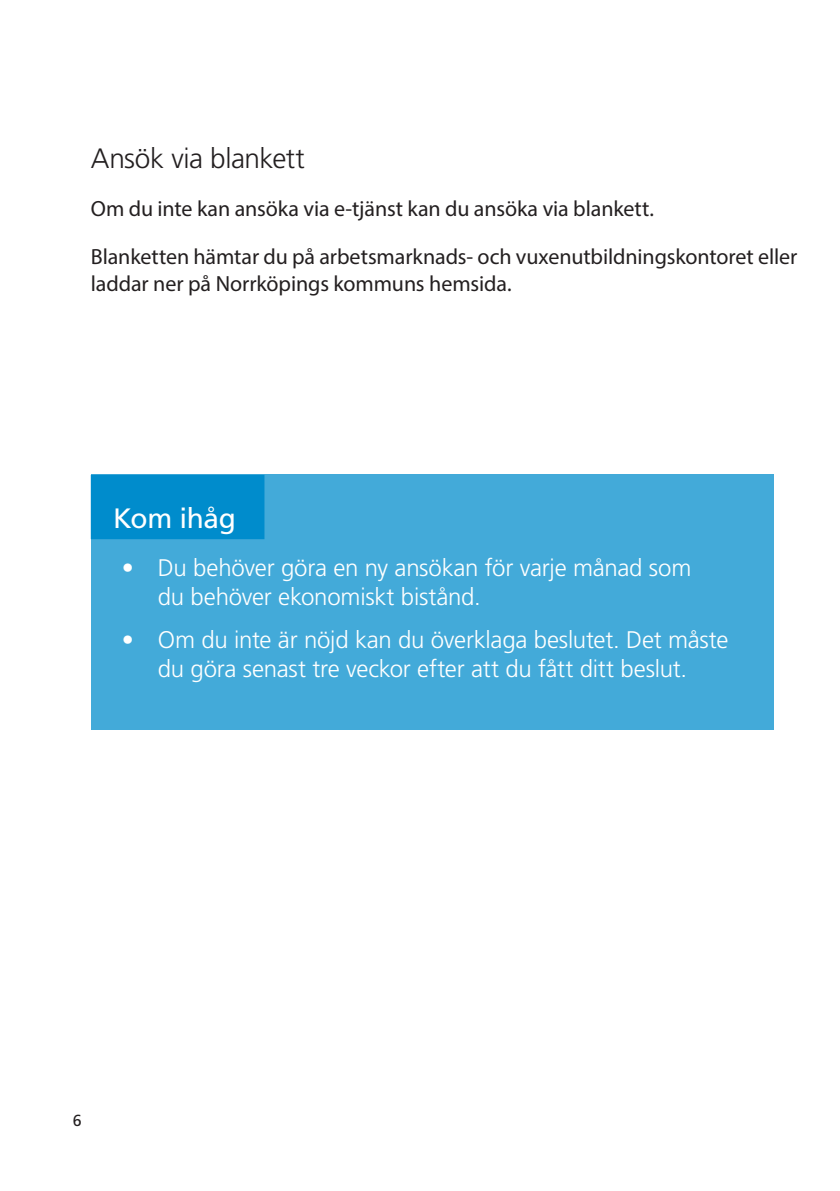
<style>
.page{position:relative;width:840px;height:1191px;background:#fff}
.page>*{position:absolute;margin:0;border:0;box-sizing:border-box;transform-origin:0 0}
.Rubrik_2{font:300 28px "Frutiger LT Std";letter-spacing:-.015em;color:#231f20}
.Rubrik_2-2{font:28px "Frutiger LT Std";letter-spacing:-.015em;color:#fff}
.t1{font:300 24px/28.8px "Frutiger LT Std";letter-spacing:-.01em;color:#fff}
.Brödtext{font:22px/26.4px "Myriad Pro";letter-spacing:-.005em;color:#231f20}
.t2{font:16px "Frutiger LT Std";color:#231f20}
</style>
<div class="page">
<div style="left:91px;top:474px;width:682px;height:255px;background:#43aad9"></div>
<div style="left:91px;top:475px;width:173px;height:64px;background:#008ccc"></div>
<p class="Rubrik_2" style="left:91px;top:142px;width:215px">Ansök via blankett</p>
<p class="Brödtext" style="left:91px;top:195px;width:564px">Om du inte kan ansöka via e-tjänst kan du ansöka via blankett.</p>
<p class="Brödtext" style="left:91px;top:243px;width:707px">Blanketten hämtar du på arbetsmarknads- och vuxenutbildningskontoret eller laddar ner på Norrköpings kommuns hemsida.</p>
<p class="Rubrik_2-2" style="left:113px;top:502px;width:124px">Kom ihåg</p>
<p class="t1" style="left:158px;top:554px;width:535px;text-indent:-36px">• Du behöver göra en ny ansökan för varje månad som du behöver ekonomiskt bistånd.</p>
<p class="t1" style="left:122px;top:626px;width:608px;text-align:center">• Om du inte är nöjd kan du överklaga beslutet. Det måste du göra senast tre veckor efter att du fått ditt beslut.</p>
<p class="t2" style="left:73px;top:1111px;width:10px">6</p>
</div>
